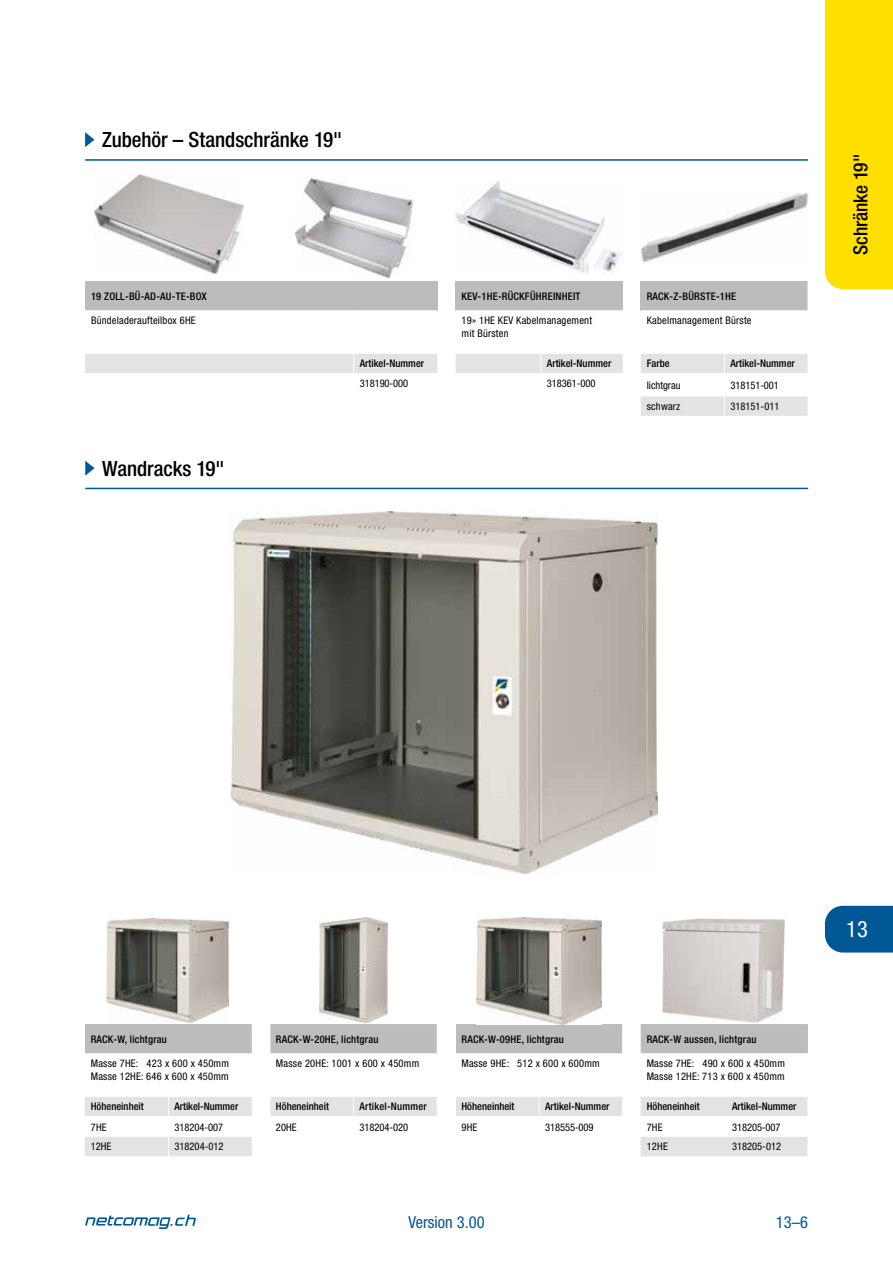
<style>
.page{position:relative;width:893px;height:1263px;background:#fff}
.page>*{position:absolute;margin:0;border:0;box-sizing:border-box;transform-origin:0 0}
.t1{font:condensed 22.5px "Helvetica Neue LT Std";color:#fff}
.t2{font:500 condensed 21px "Helvetica Neue LT Std";letter-spacing:-.005em;color:#000}
.t3{font:500 condensed 19.5px "Helvetica Neue LT Std";letter-spacing:-.005em;color:#000}
.t4{font:condensed 16.5px "Helvetica Neue LT Std";color:#005795}
.t5{font:condensed 10.5px/12.6px "Helvetica Neue LT Std";letter-spacing:.02em;color:#000}
.t6{font:500 condensed 10.5px "Helvetica Neue LT Std";letter-spacing:.02em;color:#000}
.t7{font:500 condensed 10.5px "Helvetica Neue LT Std";color:#000}
.t8{font:condensed 10.5px "Helvetica Neue LT Std";letter-spacing:-.005em;color:#000}
.t9{font:condensed 10.5px "Helvetica Neue LT Std";color:#000}
</style>
<div class="page">
<div style="left:825px;top:0;width:68px;height:289px;background:#ffdf00"></div>
<div style="left:825px;top:906px;width:68px;height:46px;background:#005795"></div>
<div style="left:85px;top:1024px;width:167px;height:29px;background:#bcbcbc"></div>
<svg style="left:270px;top:918px;width:538px;height:136px"></svg>
<hr style="left:641px;top:1053px;width:85px;height:1px;background:#fff">
<hr style="left:726px;top:1053px;width:82px;height:1px;background:#fff">
<svg style="left:85px;top:1097px;width:723px;height:59px"></svg>
<img style="left:107px;top:919px;width:122px;height:103px">
<img style="left:320px;top:918px;width:68px;height:105px">
<img style="left:476px;top:918px;width:126px;height:106px">
<img style="left:662px;top:919px;width:122px;height:104px">
<svg style="left:85px;top:461px;width:10px;height:15px"></svg>
<hr style="left:85px;top:488px;width:723px;height:1px;background:#005795">
<div style="left:85px;top:281px;width:352px;height:30px;background:#bcbcbc"></div>
<hr style="left:85px;top:310px;width:269px;height:1px;background:#fff">
<hr style="left:354px;top:310px;width:83px;height:1px;background:#fff">
<div style="left:85px;top:354px;width:352px;height:19px;background:#e3e3e3"></div>
<img style="left:94px;top:175px;width:149px;height:98px">
<img style="left:296px;top:178px;width:116px;height:100px">
<div style="left:456px;top:281px;width:167px;height:30px;background:#bcbcbc"></div>
<hr style="left:456px;top:310px;width:85px;height:1px;background:#fff">
<hr style="left:541px;top:310px;width:82px;height:1px;background:#fff">
<div style="left:456px;top:354px;width:167px;height:19px;background:#e3e3e3"></div>
<img style="left:456px;top:182px;width:164px;height:92px">
<svg style="left:85px;top:132px;width:9px;height:15px"></svg>
<hr style="left:85px;top:159px;width:723px;height:2px;background:#005795">
<svg style="left:641px;top:281px;width:167px;height:135px"></svg>
<img style="left:641px;top:193px;width:167px;height:69px">
<img style="left:230px;top:512px;width:428px;height:362px">
<svg style="left:85px;top:1215px;width:111px;height:14px"></svg>
<h2 class="t2" style="left:102px;top:127px;width:241px">Zubehör – Standschränke 19"</h2>
<p class="t6" style="left:91px;top:290px;width:117px">19 ZOLL-BÜ-AD-AU-TE-BOX</p>
<p class="t5" style="left:91px;top:314px;width:106px">Bündeladeraufteilbox 6HE</p>
<h2 class="t2" style="left:102px;top:456px;width:124px">Wandracks 19"</h2>
<p class="t7" style="left:360px;top:357px;width:66px">Artikel-Nummer</p>
<p class="t8" style="left:360px;top:377px;width:50px">318190-000</p>
<p class="t6" style="left:462px;top:290px;width:120px">KEV-1HE-RÜCKFÜHREINHEIT</p>
<p class="t5" style="left:462px;top:314px;width:132px">19» 1HE KEV Kabelmanagement mit Bürsten</p>
<p class="t7" style="left:547px;top:357px;width:66px">Artikel-Nummer</p>
<p class="t8" style="left:547px;top:377px;width:50px">318361-000</p>
<p class="t6" style="left:647px;top:290px;width:91px">RACK-Z-BÜRSTE-1HE</p>
<p class="t5" style="left:647px;top:314px;width:106px">Kabelmanagement Bürste</p>
<p class="t7" style="left:647px;top:357px;width:24px">Farbe</p>
<p class="t7" style="left:730px;top:357px;width:66px">Artikel-Nummer</p>
<p class="t9" style="left:647px;top:379px;width:35px">lichtgrau</p>
<p class="t8" style="left:730px;top:379px;width:50px">318151-001</p>
<p class="t5" style="left:647px;top:400px;width:35px">schwarz</p>
<p class="t9" style="left:730px;top:400px;width:51px">318151-011</p>
<h3 class="t3" style="left:849px;top:255px;width:103px;rotate:-90deg">Schränke 19"</h3>
<p class="t6" style="left:91px;top:1033px;width:78px">RACK-W, lichtgrau</p>
<p class="t6" style="left:276px;top:1033px;width:104px">RACK-W-20HE, lichtgrau</p>
<p class="t6" style="left:461px;top:1033px;width:104px">RACK-W-09HE, lichtgrau</p>
<p class="t6" style="left:647px;top:1033px;width:111px">RACK-W aussen, lichtgrau</p>
<p class="t5" style="left:91px;top:1057px;width:140px">Masse 7HE: 423 x 600 x 450mm<br>Masse 12HE: 646 x 600 x 450mm</p>
<p class="t5" style="left:276px;top:1057px;width:145px">Masse 20HE: 1001 x 600 x 450mm</p>
<p class="t5" style="left:461px;top:1057px;width:140px">Masse 9HE: 512 x 600 x 600mm</p>
<p class="t5" style="left:647px;top:1057px;width:140px">Masse 7HE: 490 x 600 x 450mm<br>Masse 12HE: 713 x 600 x 450mm</p>
<p class="t7" style="left:91px;top:1100px;width:55px">Höheneinheit</p>
<p class="t7" style="left:175px;top:1100px;width:65px">Artikel-Nummer</p>
<p class="t7" style="left:276px;top:1100px;width:55px">Höheneinheit</p>
<p class="t6" style="left:360px;top:1100px;width:69px">Artikel-Nummer</p>
<p class="t7" style="left:461px;top:1100px;width:55px">Höheneinheit</p>
<p class="t7" style="left:545px;top:1100px;width:66px">Artikel-Nummer</p>
<p class="t7" style="left:647px;top:1100px;width:55px">Höheneinheit</p>
<p class="t7" style="left:732px;top:1100px;width:66px">Artikel-Nummer</p>
<p class="t5" style="left:91px;top:1120px;width:17px">7HE</p>
<p class="t8" style="left:174px;top:1121px;width:50px">318204-007</p>
<p class="t5" style="left:276px;top:1120px;width:22px">20HE</p>
<p class="t8" style="left:360px;top:1121px;width:50px">318204-020</p>
<p class="t5" style="left:461px;top:1120px;width:17px">9HE</p>
<p class="t8" style="left:545px;top:1121px;width:50px">318555-009</p>
<p class="t5" style="left:647px;top:1120px;width:17px">7HE</p>
<p class="t8" style="left:732px;top:1121px;width:50px">318205-007</p>
<p class="t5" style="left:91px;top:1140px;width:22px">12HE</p>
<p class="t9" style="left:174px;top:1140px;width:51px">318204-012</p>
<p class="t5" style="left:647px;top:1140px;width:23px">12HE</p>
<p class="t9" style="left:732px;top:1140px;width:51px">318205-012</p>
<h3 class="t4" style="left:408px;top:1213px;width:78px">Version 3.00</h3>
<h3 class="t4" style="left:776px;top:1212px;width:34px">13–6</h3>
<h1 class="t1" style="left:846px;top:916px;width:23px">13</h1>
</div>
